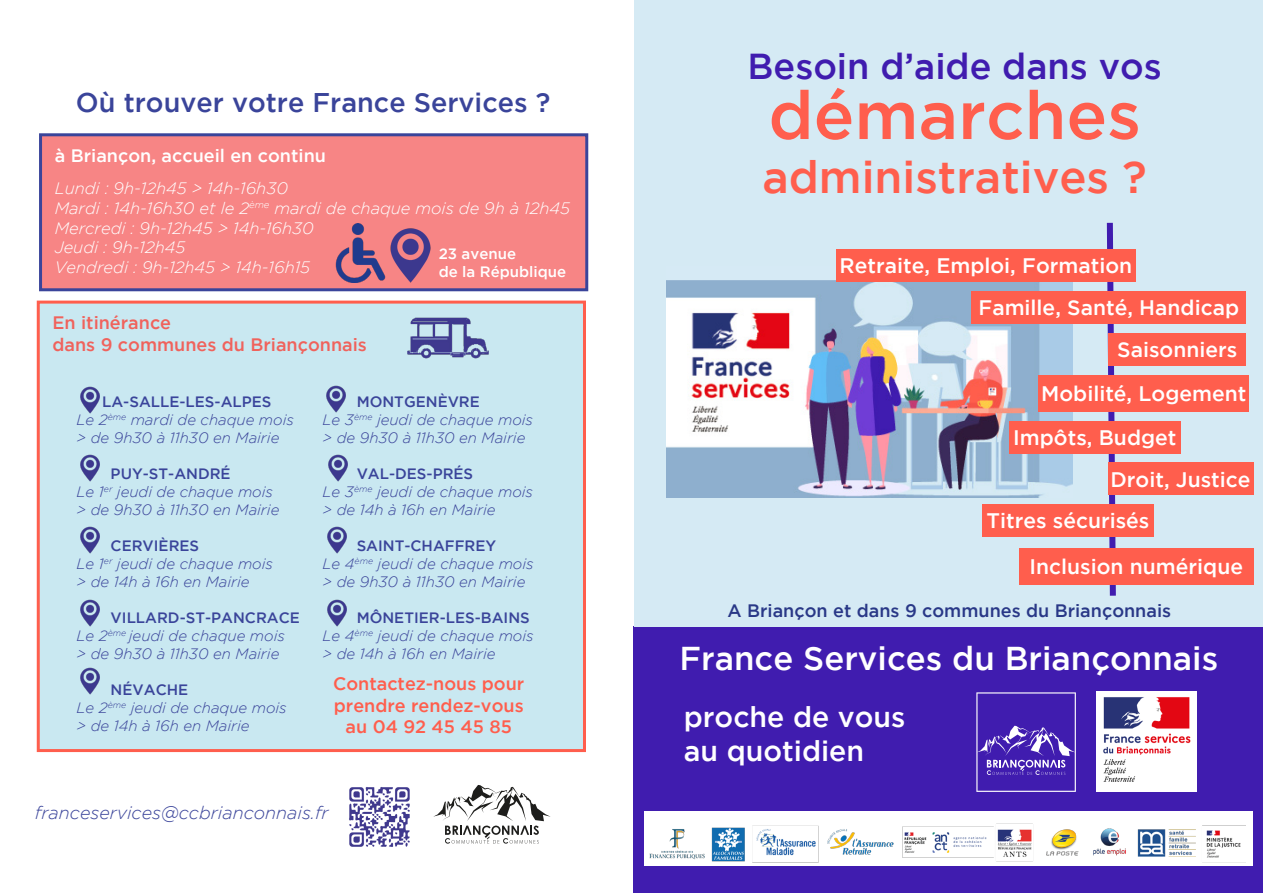
<style>
.page{position:relative;width:1263px;height:893px;background:#fff}
.page>*{position:absolute;margin:0;border:0;box-sizing:border-box;transform-origin:0 0}
.t1{font:500 67.5px "Gotham";color:#ff5e4d}
.t2{font:500 45px "Gotham";color:#ff5e4d}
.t3{font:500 36px "Gotham";color:#401caf}
.t4{font:500 33px "Gotham";color:#fff}
.t5{font:500 28.5px "Gotham";color:#fff}
.t6{font:500 27px "Gotham";color:#3a449a}
.t7{font:500 21px "Gotham";color:#fff}
.t8{font:500 18px "Gotham";color:#ff5e4d}
.t9{font:500 18px "Gotham";color:#f0625c}
.t10{font:500 18px "Gotham";color:#293887}
.t11{font:italic 300 18px "Gotham";color:#3a449a}
.t12{font:500 18px "Gotham";color:#fff}
.t13{font:italic 300 16.5px "Gotham";color:#fff}
.t14{font:italic 300 15px/18px "Gotham";color:#3a449a}
.t15{font:500 15px "Gotham";color:#3a449a}
.t16{font:500 15px "Gotham";color:#fff}
.t17{font:500 15px "Gotham";color:#3a449b}
.s1{color:#3a449a}
</style>
<div class="page">
<div style="left:634px;top:626px;width:629px;height:267px;background:#401caf"></div>
<div style="left:635px;top:0;width:628px;height:626px;background:#d5eaf4"></div>
<svg style="left:1104px;top:222px;width:15px;height:374px"></svg>
<svg style="left:976px;top:692px;width:100px;height:100px"></svg>
<img style="left:666px;top:280px;width:407px;height:218px">
<div style="left:836px;top:249px;width:300px;height:33px;background:#ff5e4d"></div>
<div style="left:972px;top:291px;width:274px;height:33px;background:#ff5e4d"></div>
<div style="left:1039px;top:375px;width:210px;height:37px;background:#ff5e4d"></div>
<div style="left:1009px;top:421px;width:171px;height:32px;background:#ff5e4d"></div>
<div style="left:1108px;top:333px;width:138px;height:33px;background:#ff5e4d"></div>
<div style="left:1107px;top:462px;width:146px;height:33px;background:#ff5e4d"></div>
<div style="left:982px;top:504px;width:171px;height:33px;background:#ff5e4d"></div>
<div style="left:1019px;top:548px;width:234px;height:36px;background:#ff5e4d"></div>
<img style="left:1096px;top:692px;width:100px;height:100px">
<div style="left:41px;top:135px;width:546px;height:155px;background:#f78585"></div>
<div style="left:39px;top:133px;width:549px;height:158px;border:3px solid #3a449a"></div>
<img style="left:390px;top:228px;width:41px;height:55px">
<div style="left:38px;top:302px;width:546px;height:448px;background:#c9e8f1"></div>
<div style="left:37px;top:301px;width:549px;height:451px;border:3px solid #ff5e4d"></div>
<img style="left:407px;top:317px;width:82px;height:42px">
<img style="left:80px;top:386px;width:20px;height:27px">
<img style="left:80px;top:454px;width:20px;height:28px">
<img style="left:80px;top:527px;width:20px;height:27px">
<img style="left:80px;top:599px;width:20px;height:27px">
<img style="left:80px;top:667px;width:20px;height:27px">
<img style="left:326px;top:385px;width:20px;height:28px">
<img style="left:328px;top:454px;width:20px;height:28px">
<img style="left:327px;top:527px;width:20px;height:27px">
<img style="left:327px;top:599px;width:20px;height:27px">
<svg style="left:433px;top:785px;width:118px;height:59px"></svg>
<img style="left:349px;top:787px;width:61px;height:60px">
<img style="left:335px;top:223px;width:51px;height:60px">
<div style="left:645px;top:811px;width:608px;height:55px;background:#fff"></div>
<img style="left:650px;top:823px;width:596px;height:40px">
<p class="t6" style="left:76px;top:87px;width:476px">Où trouver votre France Services ?</p>
<p class="t12" style="left:55px;top:146px;width:273px">à Briançon, accueil en continu</p>
<p class="t13" style="left:55px;top:179px;width:235px">Lundi : 9h-12h45 &gt; 14h-16h30</p>
<p class="t13" style="left:55px;top:199px;width:517px">Mardi : 14h-16h30 et le 2<sup>ème</sup> mardi de chaque mois de 9h à 12h45</p>
<p class="t13" style="left:55px;top:219px;width:261px">Mercredi : 9h-12h45 &gt; 14h-16h30</p>
<p class="t13" style="left:55px;top:239px;width:132px">Jeudi : 9h-12h45</p>
<p class="t13" style="left:55px;top:258px;width:257px">Vendredi : 9h-12h45 &gt; 14h-16h15</p>
<p class="t16" style="left:439px;top:246px;width:79px">23 avenue</p>
<p class="t16" style="left:439px;top:264px;width:129px">de la République</p>
<p class="t9" style="left:53px;top:313px;width:120px">En itinérance</p>
<p class="t9" style="left:53px;top:334px;width:316px">dans 9 communes du Briançonnais</p>
<p class="t17" style="left:102px;top:393px;width:171px"><span class="s1">LA-S</span>ALLE-LES-ALPES</p>
<p class="t14" style="left:77px;top:410px;width:219px">Le 2<sup>ème</sup> mardi de chaque mois &gt; de 9h30 à 11h30 en Mairie</p>
<p class="t15" style="left:111px;top:465px;width:121px">PUY-ST-ANDRÉ</p>
<p class="t14" style="left:77px;top:482px;width:198px">Le 1<sup>er</sup> jeudi de chaque mois</p>
<p class="t14" style="left:77px;top:500px;width:204px">&gt; de 9h30 à 11h30 en Mairie</p>
<p class="t15" style="left:111px;top:537px;width:90px">CERVIÈRES</p>
<p class="t14" style="left:77px;top:554px;width:198px">Le 1<sup>er</sup> jeudi de chaque mois</p>
<p class="t14" style="left:77px;top:572px;width:174px">&gt; de 14h à 16h en Mairie</p>
<p class="t15" style="left:111px;top:609px;width:191px">VILLARD-ST-PANCRACE</p>
<p class="t14" style="left:77px;top:626px;width:210px">Le 2<sup>ème</sup> jeudi de chaque mois</p>
<p class="t14" style="left:77px;top:644px;width:204px">&gt; de 9h30 à 11h30 en Mairie</p>
<p class="t15" style="left:111px;top:681px;width:79px">NÉVACHE</p>
<p class="t14" style="left:77px;top:698px;width:212px">Le 2<sup>ème</sup> jeudi de chaque mois</p>
<p class="t14" style="left:77px;top:716px;width:174px">&gt; de 14h à 16h en Mairie</p>
<p class="t15" style="left:357px;top:393px;width:125px">MONTGENÈVRE</p>
<p class="t14" style="left:323px;top:410px;width:212px">Le 3<sup>ème</sup> jeudi de chaque mois</p>
<p class="t14" style="left:323px;top:428px;width:204px">&gt; de 9h30 à 11h30 en Mairie</p>
<p class="t15" style="left:357px;top:465px;width:118px">VAL-DES-PRÉS</p>
<p class="t14" style="left:323px;top:482px;width:212px">Le 3<sup>ème</sup> jeudi de chaque mois</p>
<p class="t14" style="left:323px;top:500px;width:174px">&gt; de 14h à 16h en Mairie</p>
<p class="t15" style="left:357px;top:537px;width:141px">SAINT-CHAFFREY</p>
<p class="t14" style="left:323px;top:554px;width:212px">Le 4<sup>ème</sup> jeudi de chaque mois</p>
<p class="t14" style="left:323px;top:572px;width:204px">&gt; de 9h30 à 11h30 en Mairie</p>
<p class="t15" style="left:357px;top:609px;width:175px">MÔNETIER-LES-BAINS</p>
<p class="t14" style="left:323px;top:626px;width:212px">Le 4<sup>ème</sup> jeudi de chaque mois</p>
<p class="t14" style="left:323px;top:644px;width:174px">&gt; de 14h à 16h en Mairie</p>
<p class="t8" style="left:333px;top:673px;width:193px">Contactez-nous pour</p>
<p class="t8" style="left:334px;top:695px;width:191px">prendre rendez-vous</p>
<p class="t8" style="left:346px;top:716px;width:168px">au 04 92 45 45 85</p>
<p class="t11" style="left:35px;top:803px;width:295px">franceservices@ccbrianconnais.fr</p>
<p class="t3" style="left:747px;top:46px;width:416px">Besoin d’aide dans vos</p>
<p class="t1" style="left:768px;top:77px;width:374px">démarches</p>
<p class="t2" style="left:762px;top:152px;width:386px">administratives ?</p>
<p class="t7" style="left:840px;top:254px;width:294px">Retraite, Emploi, Formation</p>
<p class="t7" style="left:978px;top:296px;width:262px">Famille, Santé, Handicap</p>
<p class="t7" style="left:1117px;top:338px;width:121px">Saisonniers</p>
<p class="t7" style="left:1041px;top:382px;width:207px">Mobilité, Logement</p>
<p class="t7" style="left:1013px;top:425px;width:165px">Impôts, Budget</p>
<p class="t7" style="left:1110px;top:467px;width:142px">Droit, Justice</p>
<p class="t7" style="left:986px;top:509px;width:164px">Titres sécurisés</p>
<p class="t7" style="left:1029px;top:554px;width:215px">Inclusion numérique</p>
<p class="t10" style="left:727px;top:600px;width:445px">A Briançon et dans 9 communes du Briançonnais</p>
<p class="t4" style="left:679px;top:640px;width:540px">France Services du Briançonnais</p>
<p class="t5" style="left:684px;top:701px;width:223px">proche de vous</p>
<p class="t5" style="left:684px;top:735px;width:182px">au quotidien</p>
</div>
